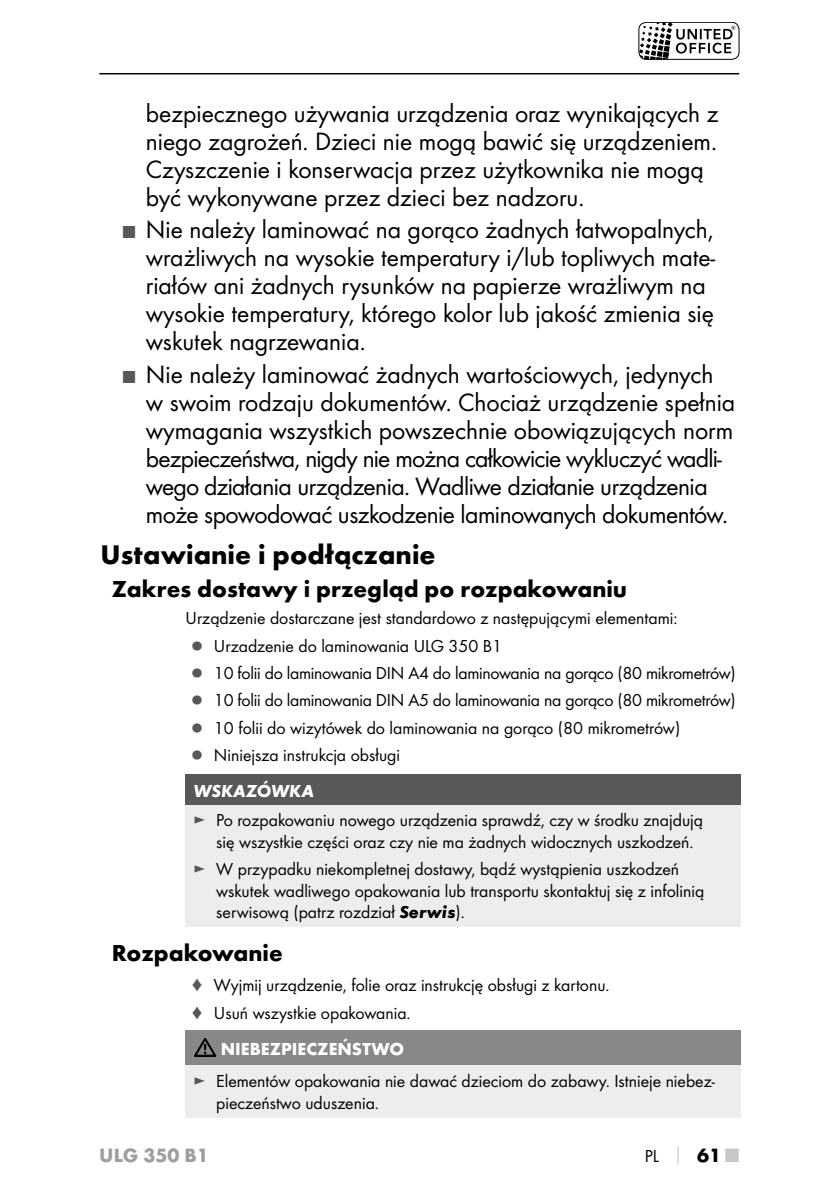
<style>
.page{position:relative;width:840px;height:1191px;background:#fff}
.page>*{position:absolute;margin:0;border:0;box-sizing:border-box;transform-origin:0 0}
.t1{font:700 28px "Futura";color:#000}
.t2{font:26px/28px "Futura Boo";color:#000}
.t3{font:26px/28px "Futura Boo";letter-spacing:-.02em;color:#000}
.t4{font:700 24px "Futura";color:#000}
.t5{font:700 20px "Futura";color:#9c9e9f}
.t6{font:18px/27.2px "Futura Boo";color:#000}
.t7{font:700 18px "Futura";color:#fff}
.t8{font:italic 700 18px "Futura";color:#fff}
.s1{font-size:18px;color:#58585a}
.s2{color:#58585a}
.s3{font-family:"Futura";font-weight:700;font-style:italic}
.s4{color:#c6c7c8}
.s5{font-family:"Futura";font-weight:700;font-size:20px}
.s6{font-family:"Futura";font-weight:700;font-size:20px;color:#c6c7c8}
</style>
<div class="page">
<svg style="left:638px;top:22px;width:96px;height:36px"></svg>
<div style="left:638px;top:22px;width:100px;height:38px;border:1px solid #000;border-radius:7px"></div>
<hr style="left:99px;top:73px;width:639px;height:1px;background:#000">
<div style="left:185px;top:774px;width:555px;height:30px;background:#58585a"></div>
<div style="left:185px;top:804px;width:555px;height:122px;background:#eceded"></div>
<div style="left:185px;top:1029px;width:555px;height:36px;background:#87888a"></div>
<div style="left:185px;top:1065px;width:555px;height:53px;background:#eceded"></div>
<svg style="left:194px;top:1038px;width:22px;height:19px"></svg>
<h2 class="t2" style="left:146px;top:99px;width:573px">bezpiecznego używania urządzenia oraz wynikających z niego zagrożeń. Dzieci nie mogą bawić się urządzeniem.<br>Czyszczenie i konserwacja przez użytkownika nie mogą być wykonywane przez dzieci bez nadzoru.</h2>
<p class="t2" style="left:146px;top:215px;width:570px;text-indent:-23px"><span class="s1">■</span> Nie należy laminować na gorąco żadnych łatwopalnych, wrażliwych na wysokie temperatury i/lub topliwych mate&shy;riałów ani żadnych rysunków na papierze wrażliwym na wysokie temperatury, którego kolor lub jakość zmienia się wskutek nagrzewania.</p>
<p class="t3" style="left:146px;top:360px;width:590px;text-indent:-23px"><span class="s1">■</span> Nie należy laminować żadnych wartościowych, jedynych w swoim rodzaju dokumentów. Chociaż urządzenie spełnia wymagania wszystkich powszechnie obowiązujących norm bezpieczeństwa, nigdy nie można całkowicie wykluczyć wadli&shy;wego działania urządzenia. Wadliwe działanie urządzenia może spowodować uszkodzenie laminowanych dokumentów.</p>
<h1 class="t1" style="left:100px;top:537px;width:336px">Ustawianie i podłączanie</h1>
<h3 class="t4" style="left:112px;top:574px;width:516px">Zakres dostawy i przegląd po rozpakowaniu</h3>
<p class="t6" style="left:191px;top:604px;width:545px;text-indent:-6px">Urządzenie dostarczane jest standardowo z następującymi elementami:<br><span class="s2">▯</span> Urzadzenie do laminowania ULG 350 B1<br><span class="s2">▯</span> 10 folii do laminowania DIN A4 do laminowania na gorąco (80 mikrometrów) <span class="s2">▯</span> 10 folii do laminowania DIN A5 do laminowania na gorąco (80 mikrometrów) <span class="s2">▯</span> 10 folii do wizytówek do laminowania na gorąco (80 mikrometrów)<br><span class="s2">▯</span> Niniejsza instrukcja obsługi</p>
<p class="t8" style="left:193px;top:779px;width:122px">WSKAZÓWKA</p>
<p class="t6" style="left:216px;top:809px;width:488px;line-height:21.6px;text-indent:-23px"><span class="s2">►</span> Po rozpakowaniu nowego urządzenia sprawdź, czy w środku znajdują się wszystkie części oraz czy nie ma żadnych widocznych uszkodzeń.</p>
<p class="t6" style="left:216px;top:858px;width:489px;line-height:21.6px;text-indent:-23px"><span class="s2">►</span> W przypadku niekompletnej dostawy, bądź wystąpienia uszkodzeń wskutek wadliwego opakowania lub transportu skontaktuj się z infolinią serwisową (patrz rozdział <span class="s3">Serwis</span>).</p>
<h3 class="t4" style="left:112px;top:938px;width:172px">Rozpakowanie</h3>
<p class="t6" style="left:191px;top:971px;width:417px"><span class="s2">♦</span> Wyjmij urządzenie, folie oraz instrukcję obsługi z kartonu. <span class="s2">♦</span> Usuń wszystkie opakowania.</p>
<p class="t7" style="left:221px;top:1038px;width:185px">NIEBEZPIECZEŃSTWO</p>
<p class="t6" style="left:216px;top:1070px;width:500px;line-height:21.6px;text-indent:-23px"><span class="s2">►</span> Elementów opakowania nie dawać dzieciom do zabawy. Istnieje niebez&shy;pieczeństwo uduszenia.</p>
<p class="t5" style="left:99px;top:1143px;width:111px">ULG 350 B1</p>
<p class="t6" style="left:644px;top:1142px;width:96px">PL <span class="s4">│</span> <span class="s5">61</span> <span class="s6">■</span></p>
</div>
